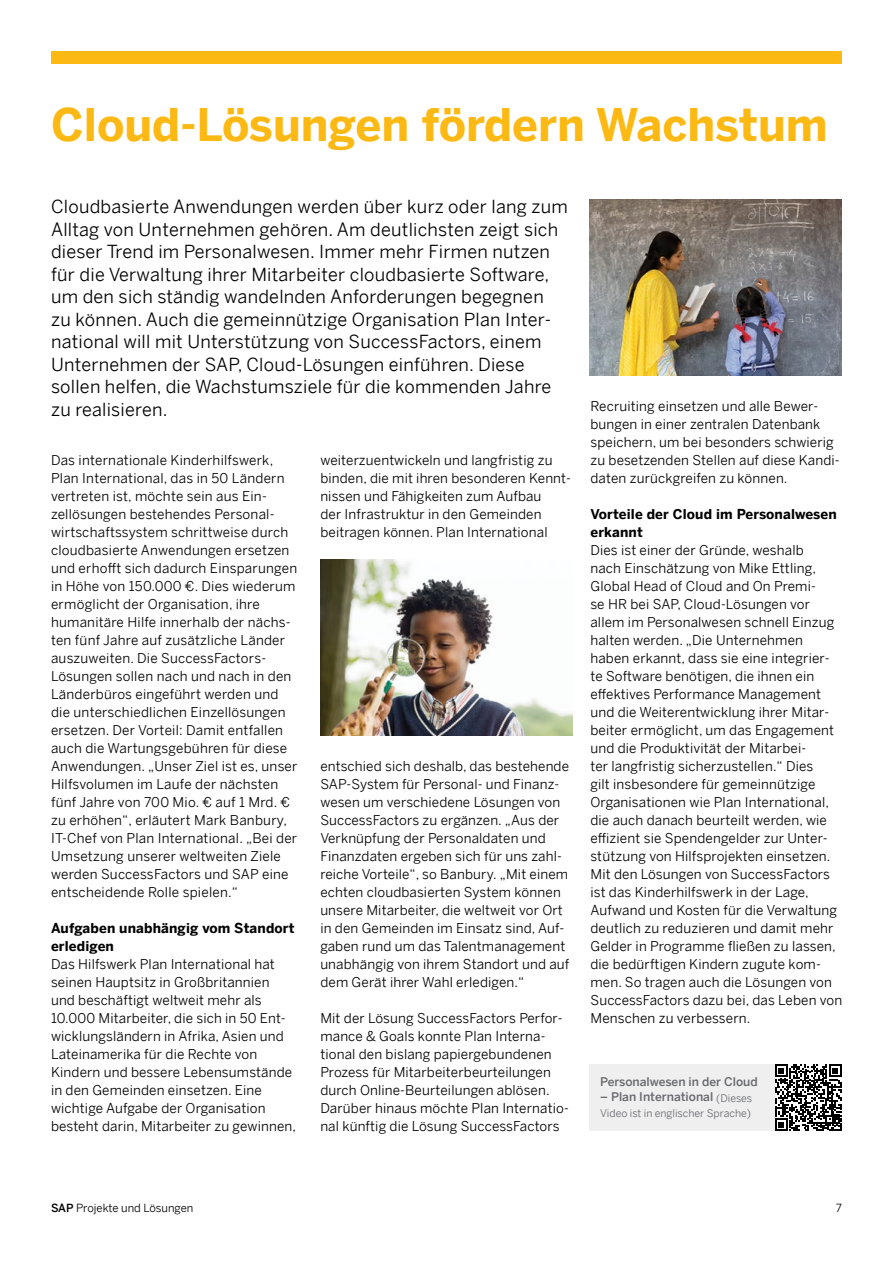
<style>
.page{position:relative;width:893px;height:1263px;background:#fff}
.page>*{position:absolute;margin:0;border:0;box-sizing:border-box;transform-origin:0 0}
.t1{font:700 45px "Benton Sans";color:#fdb913}
.t2{font:18px/22.5px "Benton Sans";letter-spacing:.015em;color:#000}
.t3{font:13.5px/18px "Benton Sans";letter-spacing:.01em;color:#000}
.t4{font:700 13.5px/18px "Benton Sans";letter-spacing:.01em;color:#000}
.t5{font:500 12px "Benton Sans";color:#696a6d}
.t6{font:11.25px "Benton Sans";color:#000}
.t7{font:10.5px "Benton Sans";color:#696a6d}
.s1{font-weight:400;font-size:10.5px}
.s2{font-weight:500}
</style>
<div class="page">
<div style="left:590px;top:1064px;width:185px;height:67px;background:#efeff0"></div>
<svg style="left:775px;top:1064px;width:66px;height:67px"></svg>
<img style="left:590px;top:199px;width:251px;height:176px">
<img style="left:321px;top:560px;width:251px;height:176px">
<div style="left:51px;top:51px;width:791px;height:13px;background:#fdb913"></div>
<h1 class="t1" style="left:51px;top:92px;width:778px">Cloud-Lösungen fördern Wachstum</h1>
<p class="t2" style="left:51px;top:194px;width:518px">Cloudbasierte Anwendungen werden über kurz oder lang zum Alltag von Unternehmen gehören. Am deutlichsten zeigt sich dieser Trend im Personalwesen. Immer mehr Firmen nutzen für die Verwaltung ihrer Mitarbeiter cloudbasierte Software, um den sich ständig wandelnden Anforderungen begegnen zu können. Auch die gemeinnützige Organisation Plan Inter&shy;national will mit Unterstützung von SuccessFactors, einem Unternehmen der SAP, Cloud-Lösungen einführen. Diese sollen helfen, die Wachstumsziele für die kommenden Jahre zu realisieren.</p>
<p class="t3" style="left:51px;top:450px;width:248px">Das internationale Kinderhilfswerk, Plan International, das in 50 Ländern vertreten ist, möchte sein aus Ein&shy;zellösungen bestehendes Personal&shy;wirtschaftssystem schrittweise durch cloudbasierte Anwendungen ersetzen und erhofft sich dadurch Einsparungen in Höhe von 150.000 €. Dies wiederum ermöglicht der Organisation, ihre humanitäre Hilfe innerhalb der nächs&shy;ten fünf Jahre auf zusätzliche Länder auszuweiten. Die SuccessFactors-Lösungen sollen nach und nach in den Länderbüros eingeführt werden und die unterschiedlichen Einzellösungen ersetzen. Der Vorteil: Damit entfallen auch die Wartungsgebühren für diese Anwendungen. „Unser Ziel ist es, unser Hilfsvolumen im Laufe der nächsten fünf Jahre von 700 Mio. € auf 1 Mrd. € zu erhöhen“, erläutert Mark Banbury, IT-Chef von Plan International. „Bei der Umsetzung unserer weltweiten Ziele werden SuccessFactors und SAP eine entscheidende Rolle spielen.“</p>
<p class="t4" style="left:51px;top:918px;width:245px">Aufgaben unabhängig vom Standort erledigen</p>
<p class="t3" style="left:51px;top:954px;width:247px">Das Hilfswerk Plan International hat seinen Hauptsitz in Großbritannien und beschäftigt weltweit mehr als 10.000 Mitarbeiter, die sich in 50 Ent&shy;wicklungsländern in Afrika, Asien und Lateinamerika für die Rechte von Kindern und bessere Lebensumstände in den Gemeinden einsetzen. Eine wichtige Aufgabe der Organisation besteht darin, Mitarbeiter zu gewinnen,</p>
<p class="t3" style="left:320px;top:450px;width:252px">weiterzuentwickeln und langfristig zu binden, die mit ihren besonderen Kennt&shy;nissen und Fähigkeiten zum Aufbau<br>der Infrastruktur in den Gemeinden beitragen können. Plan International</p>
<p class="t3" style="left:320px;top:756px;width:250px">entschied sich deshalb, das bestehende SAP-System für Personal- und Finanz&shy;wesen um verschiedene Lösungen von SuccessFactors zu ergänzen. „Aus der Verknüpfung der Personaldaten und Finanzdaten ergeben sich für uns zahl&shy;reiche Vorteile“, so Banbury. „Mit einem echten cloudbasierten System können unsere Mitarbeiter, die weltweit vor Ort in den Gemeinden im Einsatz sind, Auf&shy;gaben rund um das Talentmanagement unabhängig von ihrem Standort und auf dem Gerät ihrer Wahl erledigen.“</p>
<p class="t3" style="left:320px;top:1008px;width:248px">Mit der Lösung SuccessFactors Perfor&shy;mance &amp; Goals konnte Plan Interna&shy;tional den bislang papiergebundenen Prozess für Mitarbeiterbeurteilungen durch Online-Beurteilungen ablösen.<br>Darüber hinaus möchte Plan Internatio&shy;nal künftig die Lösung SuccessFactors</p>
<p class="t3" style="left:590px;top:396px;width:251px">Recruiting einsetzen und alle Bewer&shy;bungen in einer zentralen Datenbank speichern, um bei besonders schwierig zu besetzenden Stellen auf diese Kandi&shy;daten zurückgreifen zu können.</p>
<p class="t4" style="left:590px;top:504px;width:248px">Vorteile der Cloud im Personalwesen erkannt</p>
<p class="t3" style="left:590px;top:540px;width:253px">Dies ist einer der Gründe, weshalb<br>nach Einschätzung von Mike Ettling, Global Head of Cloud and On Premi-<br>se HR bei SAP, Cloud-Lösungen vor allem im Personalwesen schnell Einzug halten werden. „Die Unternehmen haben erkannt, dass sie eine integrier&shy;te Software benötigen, die ihnen ein effektives Performance Management und die Weiterentwicklung ihrer Mitar&shy;beiter ermöglicht, um das Engagement und die Produktivität der Mitarbei-<br>ter langfristig sicherzustellen.“ Dies<br>gilt insbesondere für gemeinnützige Organisationen wie Plan International, die auch danach beurteilt werden, wie effizient sie Spendengelder zur Unter&shy;stützung von Hilfsprojekten einsetzen.<br>Mit den Lösungen von SuccessFactors ist das Kinderhilfswerk in der Lage, Aufwand und Kosten für die Verwaltung deutlich zu reduzieren und damit mehr Gelder in Programme fließen zu lassen, die bedürftigen Kindern zugute kom&shy;men. So tragen auch die Lösungen von SuccessFactors dazu bei, das Leben von Menschen zu verbessern.</p>
<p class="t5" style="left:600px;top:1073px;width:159px">Personalwesen in der Cloud</p>
<p class="t5" style="left:600px;top:1088px;width:153px">– Plan International <span class="s1">(Dieses</span></p>
<p class="t7" style="left:600px;top:1106px;width:152px">Video ist in englischer Sprache)</p>
<p class="t6" style="left:51px;top:1200px;width:144px"><span class="s2">SAP</span> Projekte und Lösungen</p>
<p class="t6" style="left:836px;top:1200px;width:8px">7</p>
</div>
